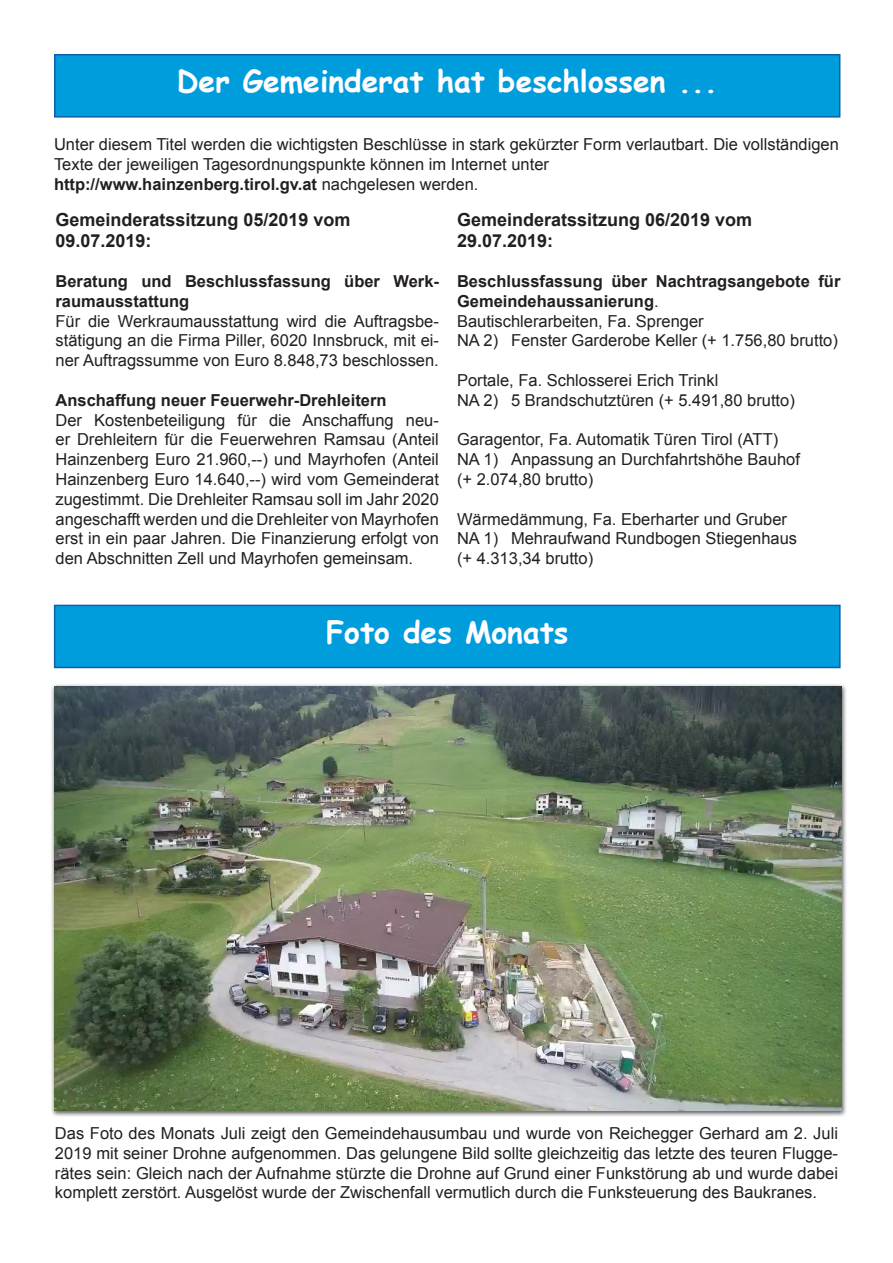
<style>
.page{position:relative;width:893px;height:1263px;background:#fff}
.page>*{position:absolute;margin:0;border:0;box-sizing:border-box;transform-origin:0 0}
.t1{font:700 30px "Comic Sans MS";color:#fffdff}
.t2{font:700 18px/21.6px "Arial";color:#231f20}
.t3{font:16.5px/19.8px "Arial";color:#231f20;text-align:justify}
.t4{font:700 16.5px/19.8px "Arial";color:#231f20}
.s1{font-weight:400}
</style>
<div class="page">
<div style="left:51px;top:683px;width:796px;height:434px;background:#231f20;opacity:.73"></div>
<img style="left:54px;top:686px;width:788px;height:424px">
<div style="left:55px;top:605px;width:785px;height:62px;background:#009ddc"></div>
<div style="left:54px;top:605px;width:787px;height:63px;border:2px solid #105faa"></div>
<div style="left:55px;top:55px;width:785px;height:62px;background:#009ddc"></div>
<div style="left:54px;top:54px;width:786px;height:64px;border:2px solid #105faa"></div>
<p class="t1" style="left:177px;top:59px;width:542px">Der Gemeinderat hat beschlossen ...</p>
<p class="t3" style="left:54px;top:135px;width:786px">Unter diesem Titel werden die wichtigsten Beschlüsse in stark gekürzter Form verlautbart. Die vollständigen<br>Texte der jeweiligen Tagesordnungspunkte können im Internet unter</p>
<p class="t4" style="left:54px;top:175px;width:426px">http://www.hainzenberg.tirol.gv.at <span class="s1">nachgelesen werden.</span></p>
<p class="t2" style="left:56px;top:209px;width:297px">Gemeinderatssitzung 05/2019 vom<br>09.07.2019:</p>
<p class="t4" style="left:56px;top:272px;width:385px">Beratung und Beschlussfassung über Werk&shy;raumausstattung</p>
<p class="t3" style="left:56px;top:311px;width:385px">Für die Werkraumausstattung wird die Auftragsbe&shy;stätigung an die Firma Piller, 6020 Innsbruck, mit ei&shy;ner Auftragssumme von Euro 8.848,73 beschlossen.</p>
<p class="t4" style="left:56px;top:391px;width:332px">Anschaffung neuer Feuerwehr-Drehleitern</p>
<p class="t3" style="left:56px;top:410px;width:385px">Der Kostenbeteiligung für die Anschaffung neu&shy;er Drehleitern für die Feuerwehren Ramsau (Anteil Hainzenberg Euro 21.960,--) und Mayrhofen (Anteil Hainzenberg Euro 14.640,--) wird vom Gemeinderat zugestimmt. Die Drehleiter Ramsau soll im Jahr 2020 angeschafft werden und die Drehleiter von Mayrhofen erst in ein paar Jahren. Die Finanzierung erfolgt von den Abschnitten Zell und Mayrhofen gemeinsam.</p>
<p class="t2" style="left:457px;top:209px;width:297px">Gemeinderatssitzung 06/2019 vom<br>29.07.2019:</p>
<p class="t4" style="left:457px;top:272px;width:385px">Beschlussfassung über Nachtragsangebote für<br>Gemeindehaussanierung<span class="s1">.</span></p>
<p class="t3" style="left:457px;top:311px;width:248px">Bautischlerarbeiten, Fa. Sprenger</p>
<p class="t3" style="left:457px;top:331px;width:382px">NA 2) Fenster Garderobe Keller (+ 1.756,80 brutto)</p>
<p class="t3" style="left:457px;top:370px;width:263px">Portale, Fa. Schlosserei Erich Trinkl</p>
<p class="t3" style="left:457px;top:390px;width:339px">NA 2) 5 Brandschutztüren (+ 5.491,80 brutto)</p>
<p class="t3" style="left:457px;top:430px;width:323px">Garagentor, Fa. Automatik Türen Tirol (ATT)</p>
<p class="t3" style="left:457px;top:450px;width:344px">NA 1) Anpassung an Durchfahrtshöhe Bauhof</p>
<p class="t3" style="left:457px;top:469px;width:138px">(+ 2.074,80 brutto)</p>
<p class="t3" style="left:457px;top:509px;width:332px">Wärmedämmung, Fa. Eberharter und Gruber</p>
<p class="t3" style="left:457px;top:529px;width:342px">NA 1) Mehraufwand Rundbogen Stiegenhaus</p>
<p class="t3" style="left:457px;top:549px;width:138px">(+ 4.313,34 brutto)</p>
<p class="t1" style="left:326px;top:610px;width:244px">Foto des Monats</p>
<p class="t3" style="left:55px;top:1123px;width:785px">Das Foto des Monats Juli zeigt den Gemeindehausumbau und wurde von Reichegger Gerhard am 2. Juli 2019 mit seiner Drohne aufgenommen. Das gelungene Bild sollte gleichzeitig das letzte des teuren Flugge&shy;rätes sein: Gleich nach der Aufnahme stürzte die Drohne auf Grund einer Funkstörung ab und wurde dabei komplett zerstört. Ausgelöst wurde der Zwischenfall vermutlich durch die Funksteuerung des Baukranes.</p>
</div>
